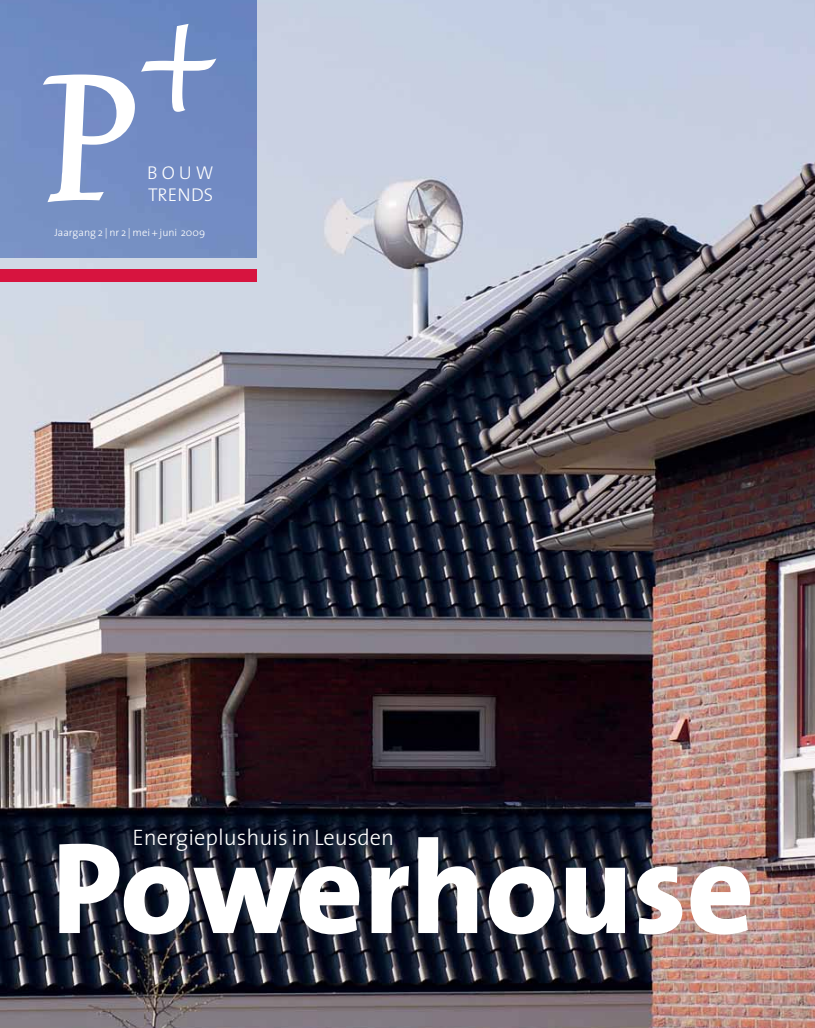
<style>
.page{position:relative;width:815px;height:1028px;background:#fff}
.page>*{position:absolute;margin:0;border:0;box-sizing:border-box;transform-origin:0 0}
.t1{font:227.12px "Trinite No 1 Med Ita";color:#fff}
.t2{font:800 131.25px "The Sans";color:#fff}
.t3{font:300 22.5px "The Sans";color:#fff}
.t4{font:300 18.62px/21.1px "The Sans";letter-spacing:.015em;color:#fff}
.t5{font:300 10.62px "The Sans";color:#fff}
</style>
<div class="page">
<img style="left:0;top:0;width:815px;height:1027px">
<div style="left:0;top:0;width:257px;height:257px;background:#718ac3"></div>
<div style="left:0;top:269px;width:257px;height:13px;background:#d7143f"></div>
<h1 class="t1" style="left:43px;top:62px;width:175px">P<sup>+</sup></h1>
<h3 class="t4" style="left:147px;top:164px;width:68px">BOUW<br>TRENDS</h3>
<p class="t5" style="left:54px;top:228px;width:152px">Jaargang 2 | nr 2 | mei + juni 2009</p>
<h3 class="t3" style="left:132px;top:829px;width:263px">Energieplushuis in Leusden</h3>
<h2 class="t2" style="left:51px;top:821px;width:705px">Powerhouse</h2>
</div>
